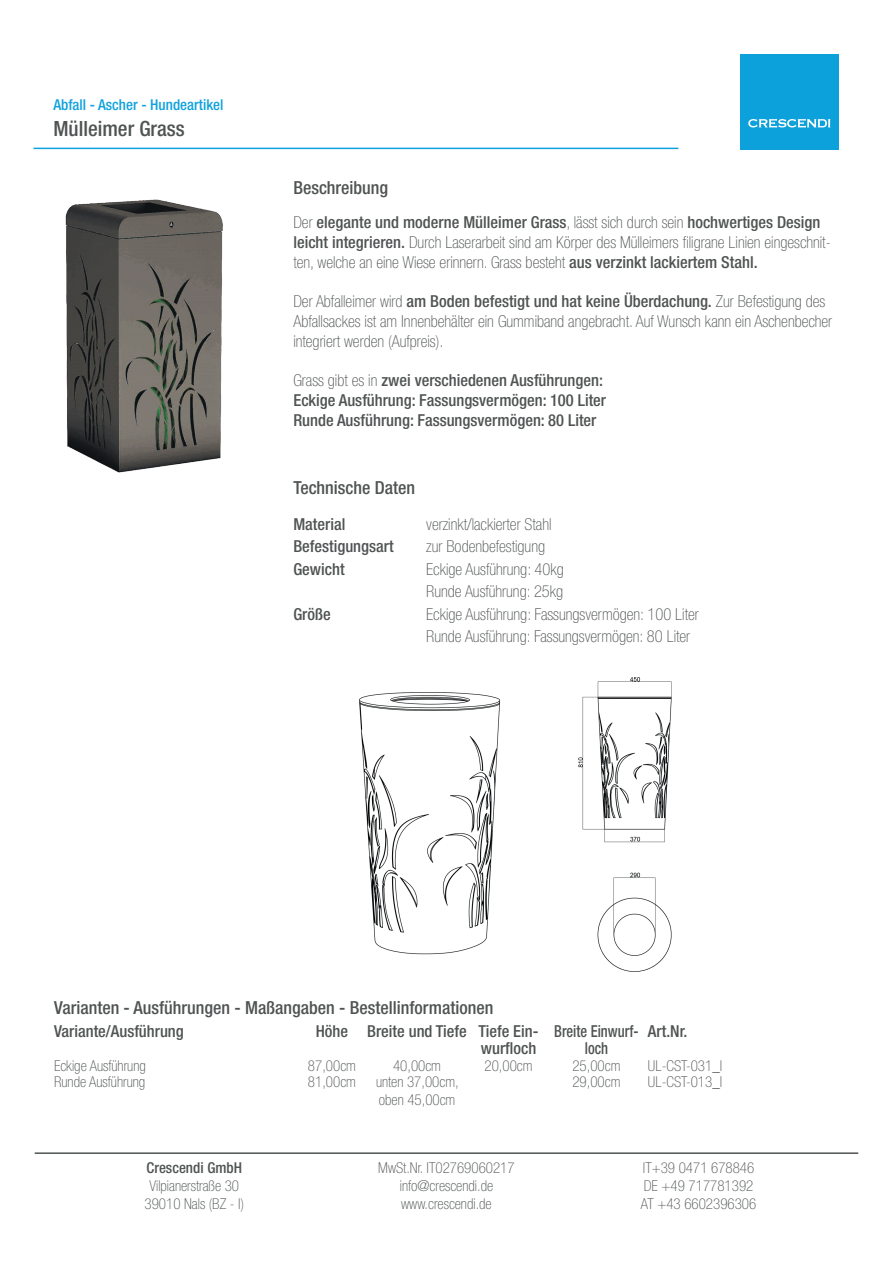
<style>
.page{position:relative;width:893px;height:1263px;background:#fff}
.page>*{position:absolute;margin:0;border:0;box-sizing:border-box;transform-origin:0 0}
.t1{font:500 condensed 21px "Helvetica Neue LT Std";color:#505353}
.t2{font:500 condensed 18px "Helvetica Neue LT Std";color:#505353}
.t3{font:100 condensed 16.5px/22.5px "Helvetica Neue LT Std";color:#505353}
.t4{font:500 condensed 16.5px/19.8px "Helvetica Neue LT Std";color:#505353}
.t5{font:500 condensed 16.5px/16.5px "Helvetica Neue LT Std";color:#505353;text-align:center;scale:.88 1}
.t6{font:100 condensed 15px/18px "Helvetica Neue LT Std";color:#505353}
.t7{font:500 condensed 15px "Helvetica Neue LT Std";color:#0fa2dd}
.t8{font:500 condensed 15px "Helvetica Neue LT Std";color:#505353}
.s1{font-weight:500}
.s2{font-weight:100}
</style>
<div class="page">
<div style="left:741px;top:54px;width:98px;height:95px;background:#0da1dc"></div>
<svg style="left:748px;top:119px;width:82px;height:9px"></svg>
<hr style="left:33px;top:148px;width:645px;height:1px;background:#0fa2dd">
<hr style="left:35px;top:1152px;width:823px;height:2px;background:#505353">
<img style="left:359px;top:677px;width:313px;height:295px">
<img style="left:65px;top:199px;width:158px;height:274px">
<p class="t7" style="left:53px;top:96px;width:172px">Abfall - Ascher - Hundeartikel</p>
<p class="t1" style="left:53px;top:116px;width:133px">Mülleimer Grass</p>
<p class="t2" style="left:293px;top:176px;width:96px">Beschreibung</p>
<p class="t3" style="left:293px;top:212px;width:539px;line-height:19.8px">Der <span class="s1">elegante und moderne Mülleimer Grass</span>, lässt sich durch sein <span class="s1">hochwertiges Design leicht integrieren.</span> Durch Laserarbeit sind am Körper des Mülleimers filigrane Linien eingeschnit&shy;ten, welche an eine Wiese erinnern. Grass besteht <span class="s1">aus verzinkt lackiertem Stahl.</span></p>
<p class="t3" style="left:293px;top:291px;width:540px;line-height:19.8px">Der Abfalleimer wird <span class="s1">am Boden befestigt und hat keine Überdachung.</span> Zur Befestigung des<br>Abfallsackes ist am Innenbehälter ein Gummiband angebracht. Auf Wunsch kann ein Aschenbecher integriert werden (Aufpreis).</p>
<p class="t4" style="left:293px;top:370px;width:314px"><span class="s2">Grass gibt es in</span> zwei verschiedenen Ausführungen:<br>Eckige Ausführung: Fassungsvermögen: 100 Liter<br>Runde Ausführung: Fassungsvermögen: 80 Liter</p>
<p class="t2" style="left:293px;top:477px;width:123px">Technische Daten</p>
<p class="t4" style="left:293px;top:512px;width:102px;line-height:22.5px">Material<br>Befestigungsart<br>Gewicht</p>
<p class="t4" style="left:293px;top:604px;width:39px">Größe</p>
<p class="t3" style="left:426px;top:513px;width:274px">verzinkt/lackierter Stahl<br>zur Bodenbefestigung<br>Eckige Ausführung: 40kg<br>Runde Ausführung: 25kg<br>Eckige Ausführung: Fassungsvermögen: 100 Liter<br>Runde Ausführung: Fassungsvermögen: 80 Liter</p>
<p class="t2" style="left:54px;top:997px;width:441px">Varianten - Ausführungen - Maßangaben - Bestellinformationen</p>
<p class="t4" style="left:54px;top:1021px;width:131px">Variante/Ausführung</p>
<p class="t4" style="left:316px;top:1021px;width:224px">Höhe Breite und Tiefe Tiefe Ein-</p>
<p class="t4" style="left:648px;top:1021px;width:41px">Art.Nr.</p>
<p class="t4" style="left:481px;top:1038px;width:57px">wurfloch</p>
<p class="t5" style="left:554px;top:1023px;width:97px">Breite Einwurf&shy;loch</p>
<p class="t6" style="left:54px;top:1057px;width:93px;line-height:16.8px">Eckige Ausführung<br>Runde Ausführung</p>
<p class="t6" style="left:648px;top:1057px;width:76px;line-height:16.8px">UL-CST-031_I<br>UL-CST-013_I</p>
<p class="t6" style="left:308px;top:1057px;width:49px;line-height:16.8px">87,00cm<br>81,00cm</p>
<p class="t6" style="left:376px;top:1056px;width:84px;line-height:17.4px;text-align:center">40,00cm<br>unten 37,00cm, oben 45,00cm</p>
<p class="t6" style="left:485px;top:1056px;width:49px">20,00cm</p>
<p class="t6" style="left:572px;top:1057px;width:49px;line-height:16.8px">25,00cm<br>29,00cm</p>
<p class="t8" style="left:147px;top:1159px;width:97px">Crescendi GmbH</p>
<p class="t6" style="left:145px;top:1176px;width:101px;text-align:center">Vilpianerstraße 30<br>39010 Nals (BZ - I)</p>
<p class="t6" style="left:378px;top:1158px;width:138px;text-align:center">MwSt.Nr. IT02769060217 info@crescendi.de www.crescendi.de</p>
<p class="t6" style="left:641px;top:1158px;width:117px">IT+39 0471 678846<br>DE +49 717781392<br>AT +43 6602396306</p>
</div>
